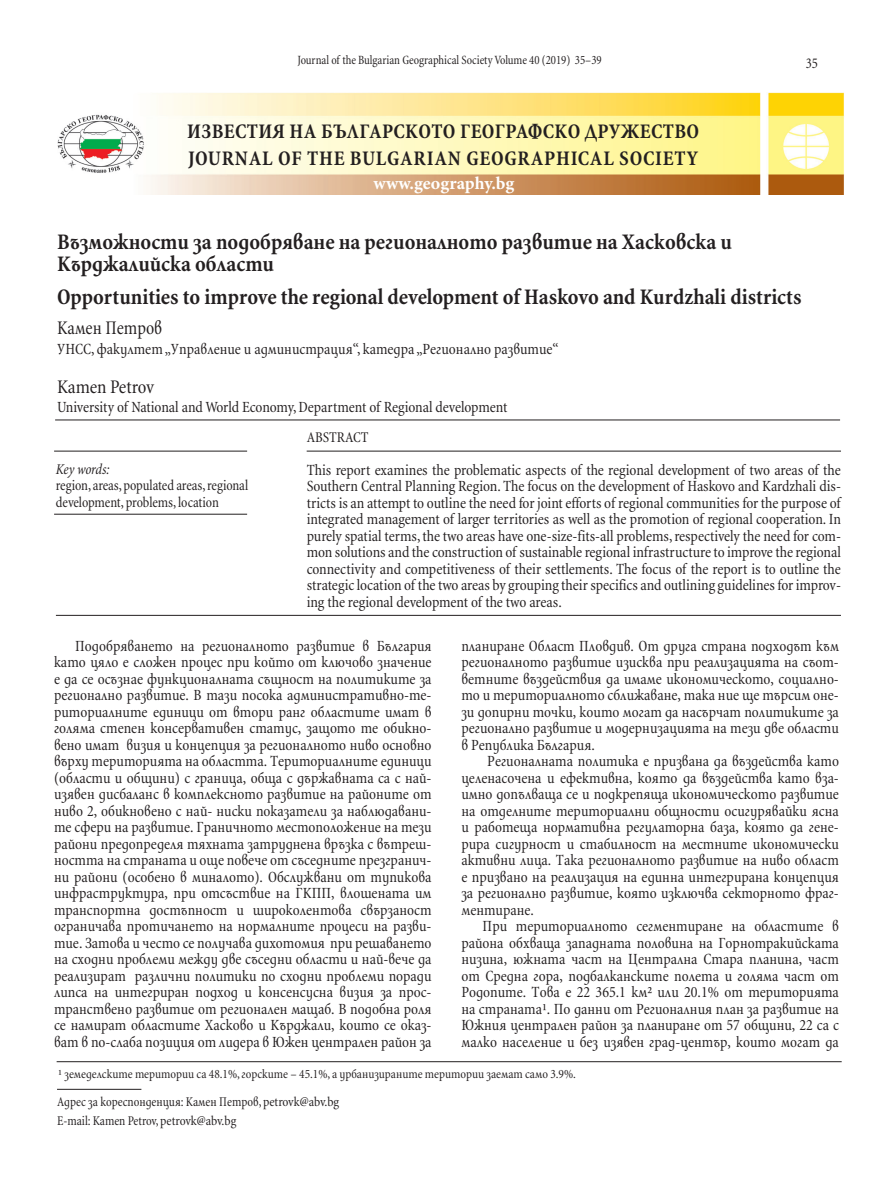
<style>
.page{position:relative;width:893px;height:1191px;background:#fff}
.page>*{position:absolute;margin:0;border:0;box-sizing:border-box;transform-origin:0 0}
.t1{font:700 22.5px "SP Lulin ML Cnd";color:#231f20}
.t2{font:700 21px "SP Lulin ML Cnd";letter-spacing:.015em;color:#231f20}
.t3{font:700 21px "SP Lulin ML Cnd";letter-spacing:.035em;color:#231f20}
.t4{font:19.5px "SP Lulin ML Cnd";color:#231f20;scale:.95 1}
.t5{font:19.5px "SP Lulin ML Cnd";color:#231f20}
.t6{font:700 18px "Minion Pro";letter-spacing:.005em;color:#fff}
.t7{font:15.75px/16.5px "SP Lulin ML Cnd";color:#231f20;text-align:justify}
.t8{font:15px/16.5px "SP Lulin ML Cnd";letter-spacing:-.005em;color:#231f20;scale:.95 1}
.t9{font:italic 15px "SP Lulin ML Cnd";letter-spacing:-.01em;color:#231f20;scale:.95 1}
.t10{font:15px "SP Lulin ML Cnd";letter-spacing:-.005em;color:#231f20}
.t11{font:13.5px "SP Lulin ML Cnd";color:#231f20;scale:.95 1}
.t12{font:12.75px "SP Lulin ML Cnd";color:#231f20}
.t13{font:12.75px "SP Lulin ML Cnd";color:#231f20;scale:.95 1}
</style>
<div class="page">
<hr style="left:55px;top:419px;width:785px;height:1px;background:#231f20">
<hr style="left:307px;top:451px;width:534px;height:1px;background:#231f20">
<hr style="left:54px;top:451px;width:193px;height:1px;background:#231f20">
<hr style="left:54px;top:514px;width:193px;height:1px;background:#231f20">
<hr style="left:56px;top:615px;width:785px;height:1px;background:#231f20">
<hr style="left:57px;top:1061px;width:785px;height:1px;background:#231f20">
<hr style="left:57px;top:1089px;width:84px;height:1px;background:#231f20">
<img style="left:57px;top:93px;width:787px;height:102px">
<p class="t13" style="left:297px;top:52px;width:322px">Journal of the Bulgarian Geographical Society Volume 40 (2019) 35–39</p>
<p class="t2" style="left:187px;top:118px;width:513px">ИЗВЕСТИЯ НА БЪЛГАРСКОТО ГЕОГРАФСКО ДРУЖЕСТВО</p>
<p class="t3" style="left:188px;top:145px;width:512px">JOURNAL OF THE BULGARIAN GEOGRAPHICAL SOCIETY</p>
<p class="t6" style="left:374px;top:170px;width:142px">www.geography.bg</p>
<p class="t8" style="left:806px;top:55px;width:14px">35</p>
<p class="t1" style="left:57px;top:227px;width:676px">Възможности за подобряване на регионалното развитие на Хасковска и</p>
<p class="t1" style="left:57px;top:249px;width:219px">Кърджалийска области</p>
<p class="t1" style="left:57px;top:282px;width:746px">Opportunities to improve the regional development of Haskovo and Kurdzhali districts</p>
<p class="t4" style="left:57px;top:316px;width:112px">Камен Петров</p>
<p class="t7" style="left:57px;top:340px;width:503px">УНСС, факултет „Управление и администрация“, катедра „Регионално развитие“</p>
<p class="t5" style="left:57px;top:374px;width:99px">Kamen Petrov</p>
<p class="t7" style="left:57px;top:399px;width:452px">University of National and World Economy, Department of Regional development</p>
<p class="t9" style="left:56px;top:460px;width:58px">Key words:</p>
<p class="t8" style="left:56px;top:477px;width:204px">region, areas, populated areas, regional development, problems, location</p>
<p class="t10" style="left:307px;top:428px;width:63px">ABSTRACT</p>
<p class="t7" style="left:307px;top:461px;width:536px">This report examines the problematic aspects of the regional development of two areas of the Southern Central Planning Region. The focus on the development of Haskovo and Kardzhali dis&shy;tricts is an attempt to outline the need for joint efforts of regional communities for the purpose of integrated management of larger territories as well as the promotion of regional cooperation. In purely spatial terms, the two areas have one-size-fits-all problems, respectively the need for com&shy;mon solutions and the construction of sustainable regional infrastructure to improve the regional connectivity and competitiveness of their settlements. The focus of the report is to outline the strategic location of the two areas by grouping their specifics and outlining guidelines for improv&shy;ing the regional development of the two areas.</p>
<p class="t7" style="left:54px;top:637px;width:379px;text-indent:21px">Подобряването на регионалното развитие в България като цяло е сложен процес при който от ключово значение е да се осъзнае функционалната същност на политиките за регионално развитие. В тази посока административно-те&shy;риториалните единици от втори ранг областите имат в голяма степен консервативен статус, защото те обикно&shy;вено имат визия и концепция за регионалното ниво основно върху територията на областта. Териториалните единици (области и общини) с граница, обща с държавната са с най&shy;изявен дисбаланс в комплексното развитие на районите от ниво 2, обикновено с най- ниски показатели за наблюдавани&shy;те сфери на развитие. Граничното местоположение на тези райони предопределя тяхната затруднена връзка с вътреш&shy;ността на страната и още повече от съседните презгранич&shy;ни райони (особено в миналото). Обслужвани от тупикова инфраструктура, при отсъствие на ГКПП, влошената им транспортна достъпност и широколентова свързаност ограничава протичането на нормалните процеси на разви&shy;тие. Затова и често се получава дихотомия при решаването на сходни проблеми между две съседни области и най-вече да реализират различни политики по сходни проблеми поради липса на интегриран подход и консенсусна визия за прос&shy;транствено развитие от регионален мащаб. В подобна роля се намират областите Хасково и Кърджали, които се оказ&shy;ват в по-слаба позиция от лидера в Южен централен район за</p>
<p class="t7" style="left:461px;top:637px;width:379px">планиране Област Пловдив. От друга страна подходът към регионалното развитие изисква при реализацията на съот&shy;ветните въздействия да имаме икономическото, социално&shy;то и териториалното сближаване, така ние ще търсим оне&shy;зи допирни точки, които могат да насърчат политиките за регионално развитие и модернизацията на тези две области в Република България.</p>
<p class="t7" style="left:461px;top:752px;width:379px;text-indent:26px">Регионалната политика е призвана да въздейства като целенасочена и ефективна, която да въздейства като вза&shy;имно допълваща се и подкрепяща икономическото развитие на отделните териториални общности осигурявайки ясна и работеща нормативна регулаторна база, която да гене&shy;рира сигурност и стабилност на местните икономически активни лица. Така регионалното развитие на ниво област е призвано на реализация на единна интегрирана концепция за регионално развитие, която изключва секторното фраг&shy;ментиране.</p>
<p class="t7" style="left:461px;top:917px;width:379px;text-indent:21px">При териториалното сегментиране на областите в района обхваща западната половина на Горнотракийската низина, южната част на Централна Стара планина, част от Средна гора, подбалканските полета и голяма част от Родопите. Това е 22 365.1 км² или 20.1% от територията на страната¹. По данни от Регионалния план за развитие на Южния централен район за планиране от 57 общини, 22 са с малко население и без изявен град-център, които могат да</p>
<p class="t12" style="left:58px;top:1066px;width:519px">¹ земеделските територии са 48.1%, горските – 45.1%, а урбанизираните територии заемат само 3.9%.</p>
<p class="t11" style="left:57px;top:1093px;width:298px">Адрес за кореспонденция: Камен Петров, petrovk@abv.bg</p>
<p class="t11" style="left:57px;top:1112px;width:190px">E-mail: Kamen Petrov, petrovk@abv.bg</p>
</div>
